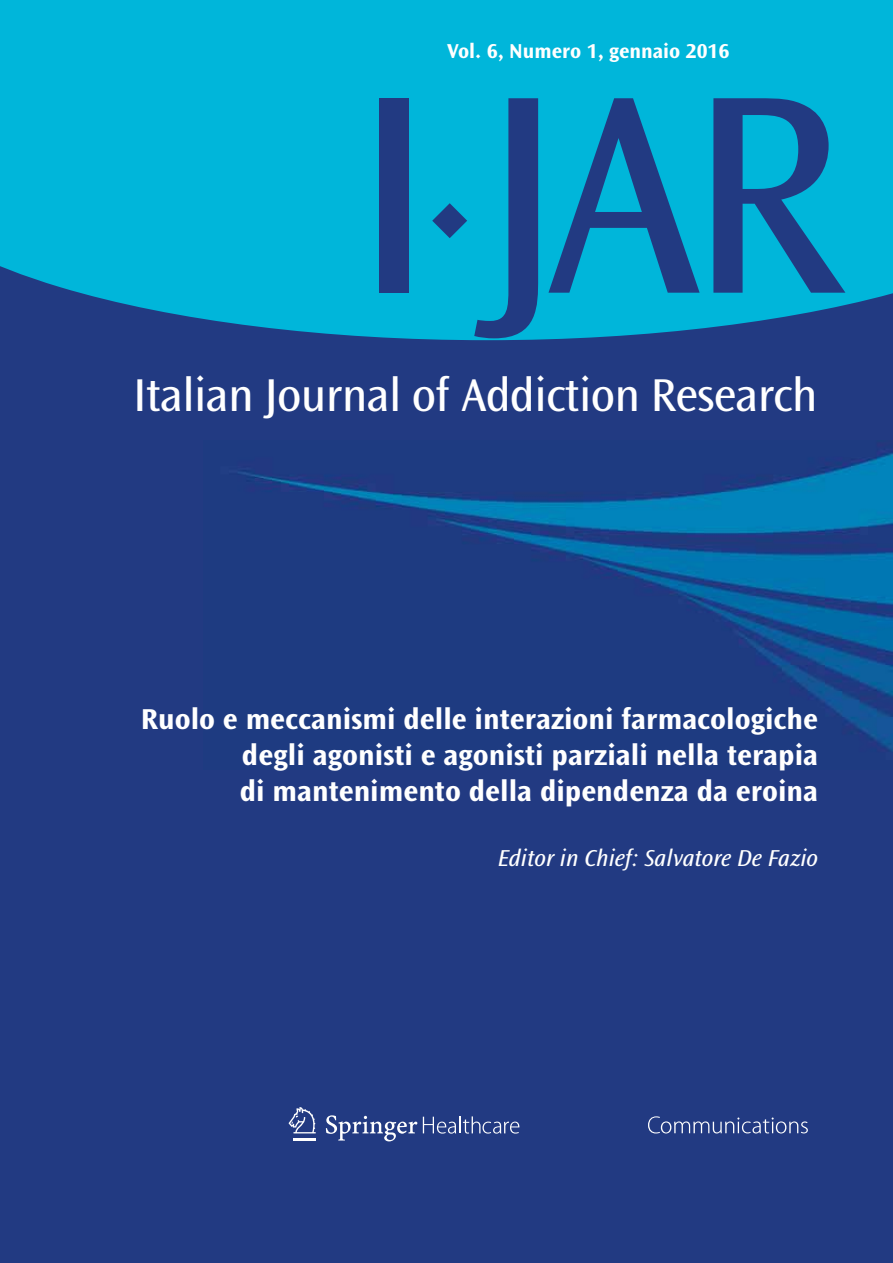
<style>
.page{position:relative;width:893px;height:1263px;background:#223a82}
.page>*{position:absolute;margin:0;border:0;box-sizing:border-box;transform-origin:0 0}
.t1{font:294.6px "Ocean Sans Std";color:#223a82}
.t2{font:48px "Ocean Sans Std";letter-spacing:-.015em;color:#fff}
.t3{font:700 30px/36px "Ocean Sans Std";color:#fff;text-align:justify}
.t4{font:24px "Ocean Sans MM It 403 475";color:#fff}
.t5{font:700 21px "Ocean Sans Std";color:#fff}
</style>
<div class="page">
<div style="left:0;top:0;width:893px;height:340px;background:#00b6da"></div>
<img style="left:238px;top:452px;width:655px;height:300px">
<svg style="left:432px;top:203px;width:35px;height:35px"></svg>
<svg style="left:289px;top:1107px;width:27px;height:26px"></svg>
<hr style="left:293px;top:1138px;width:23px;height:2px;background:#fff">
<svg style="left:326px;top:1115px;width:91px;height:26px"></svg>
<svg style="left:423px;top:1116px;width:96px;height:17px"></svg>
<svg style="left:648px;top:1116px;width:160px;height:17px"></svg>
<p class="t5" style="left:447px;top:39px;width:284px">Vol. 6, Numero 1, gennaio 2016</p>
<h1 class="t1" style="left:352px;top:32px;width:493px">I JAR</h1>
<h2 class="t2" style="left:133px;top:368px;width:686px">Italian Journal of Addiction Research</h2>
<p class="t3" style="left:240px;top:701px;width:580px;text-indent:-99px">Ruolo e meccanismi delle interazioni farmacologiche degli agonisti e agonisti parziali nella terapia di mantenimento della dipendenza da eroina</p>
<p class="t4" style="left:498px;top:845px;width:322px">Editor in Chief: Salvatore De Fazio</p>
</div>
